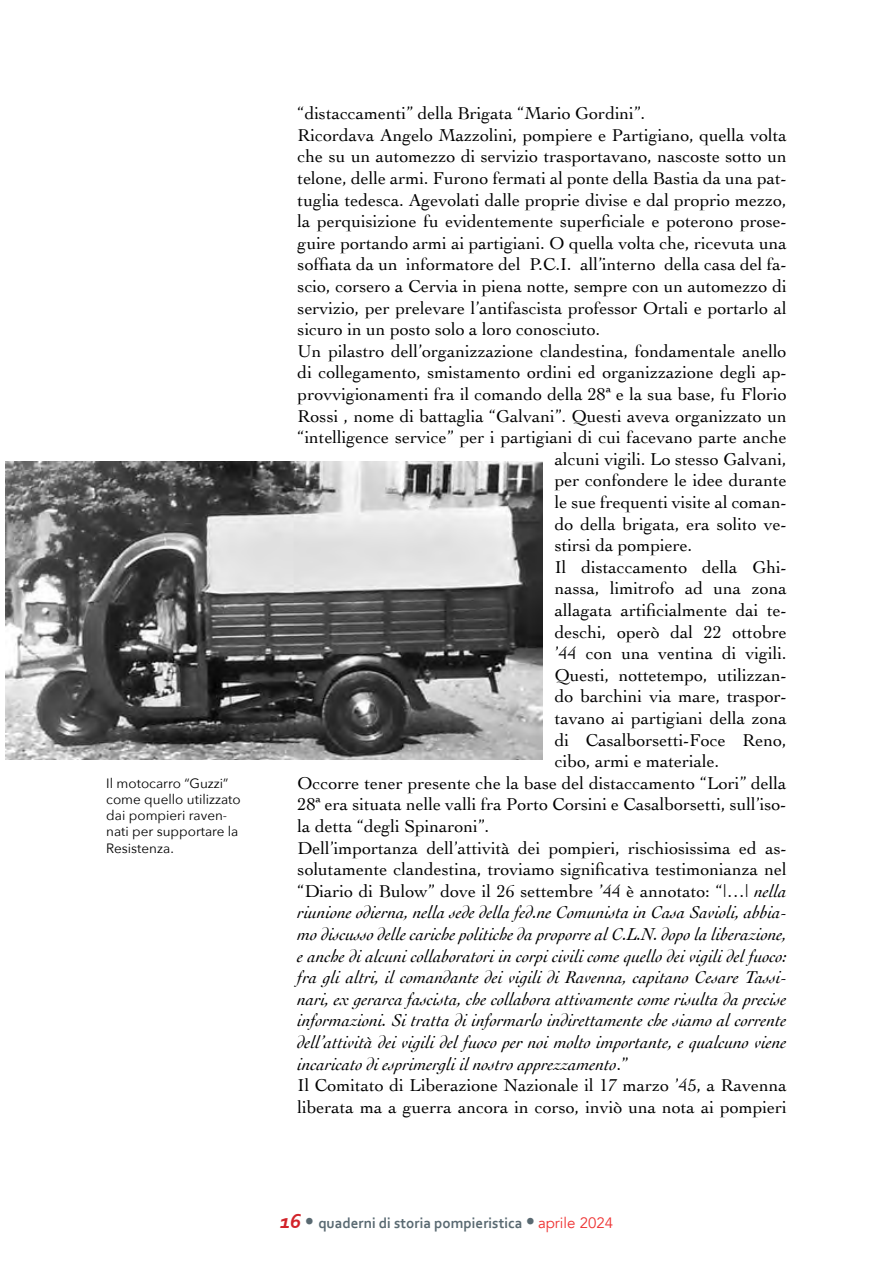
<style>
.page{position:relative;width:893px;height:1263px;background:#fff}
.page>*{position:absolute;margin:0;border:0;box-sizing:border-box;transform-origin:0 0}
.t1{font:18px "Cochin";color:#000}
.t2{font:italic 18px "Cochin";color:#000}
.t3{font:700 15px "Corbel";color:#596971}
.t4{font:13.5px/16.2px "Avenir Next";color:#000}
.s1{font-style:italic}
.s2{font-style:normal}
.s3{font-style:italic;font-size:21px;color:#d2232a}
.s4{font-size:21px}
.s5{font-family:"Avenir";font-weight:400;color:#ee3131}
</style>
<div class="page">
<img style="left:6px;top:461px;width:536px;height:298px">
<p class="t4" style="left:106px;top:774px;width:136px">Il motocarro “Guzzi” come quello utilizzato dai pompieri raven&shy;nati per supportare la<br>Resistenza.</p>
<p class="t1" style="left:298px;top:101px;width:349px">“distaccamenti” della Brigata “Mario Gordini”.</p>
<p class="t1" style="left:298px;top:123px;width:491px">Ricordava Angelo Mazzolini, pompiere e Partigiano, quella volta</p>
<p class="t1" style="left:298px;top:144px;width:491px">che su un automezzo di servizio trasportavano, nascoste sotto un</p>
<p class="t1" style="left:298px;top:166px;width:490px">telone, delle armi. Furono fermati al ponte della Bastia da una pat-</p>
<p class="t1" style="left:298px;top:188px;width:490px">tuglia tedesca. Agevolati dalle proprie divise e dal proprio mezzo,</p>
<p class="t1" style="left:298px;top:209px;width:490px">la perquisizione fu evidentemente superficiale e poterono prose-</p>
<p class="t1" style="left:298px;top:231px;width:490px">guire portando armi ai partigiani. O quella volta che, ricevuta una</p>
<p class="t1" style="left:298px;top:252px;width:490px">soffiata da un informatore del P.C.I. all’interno della casa del fa-</p>
<p class="t1" style="left:298px;top:274px;width:490px">scio, corsero a Cervia in piena notte, sempre con un automezzo di</p>
<p class="t1" style="left:298px;top:296px;width:490px">servizio, per prelevare l’antifascista professor Ortali e portarlo al</p>
<p class="t1" style="left:298px;top:317px;width:304px">sicuro in un posto solo a loro conosciuto.</p>
<p class="t1" style="left:298px;top:339px;width:490px">Un pilastro dell’organizzazione clandestina, fondamentale anello</p>
<p class="t1" style="left:298px;top:360px;width:491px">di collegamento, smistamento ordini ed organizzazione degli ap-</p>
<p class="t1" style="left:298px;top:382px;width:491px">provvigionamenti fra il comando della 28ª e la sua base, fu Florio</p>
<p class="t1" style="left:298px;top:404px;width:491px">Rossi , nome di battaglia “Galvani”. Questi aveva organizzato un</p>
<p class="t1" style="left:298px;top:425px;width:491px">“intelligence service” per i partigiani di cui facevano parte anche</p>
<p class="t1" style="left:555px;top:447px;width:233px">alcuni vigili. Lo stesso Galvani,</p>
<p class="t1" style="left:555px;top:468px;width:233px">per confondere le idee durante</p>
<p class="t1" style="left:555px;top:490px;width:233px">le sue frequenti visite al coman-</p>
<p class="t1" style="left:555px;top:512px;width:233px">do della brigata, era solito ve-</p>
<p class="t1" style="left:555px;top:533px;width:139px">stirsi da pompiere.</p>
<p class="t1" style="left:555px;top:555px;width:233px">Il distaccamento della Ghi-</p>
<p class="t1" style="left:555px;top:576px;width:233px">nassa, limitrofo ad una zona</p>
<p class="t1" style="left:555px;top:598px;width:233px">allagata artificialmente dai te-</p>
<p class="t1" style="left:555px;top:620px;width:233px">deschi, operò dal 22 ottobre</p>
<p class="t1" style="left:555px;top:641px;width:233px">’44 con una ventina di vigili.</p>
<p class="t1" style="left:555px;top:663px;width:233px">Questi, nottetempo, utilizzan-</p>
<p class="t1" style="left:555px;top:684px;width:233px">do barchini via mare, traspor-</p>
<p class="t1" style="left:555px;top:706px;width:233px">tavano ai partigiani della zona</p>
<p class="t1" style="left:555px;top:728px;width:233px">di Casalborsetti-Foce Reno,</p>
<p class="t1" style="left:555px;top:749px;width:166px">cibo, armi e materiale.</p>
<p class="t1" style="left:298px;top:771px;width:490px">Occorre tener presente che la base del distaccamento “Lori” della</p>
<p class="t1" style="left:298px;top:792px;width:490px">28ª era situata nelle valli fra Porto Corsini e Casalborsetti, sull’iso-</p>
<p class="t1" style="left:298px;top:814px;width:193px">la detta “degli Spinaroni”.</p>
<p class="t1" style="left:298px;top:836px;width:490px">Dell’importanza dell’attività dei pompieri, rischiosissima ed as-</p>
<p class="t1" style="left:298px;top:857px;width:490px">solutamente clandestina, troviamo significativa testimonianza nel</p>
<p class="t1" style="left:298px;top:879px;width:490px">“Diario di Bulow” dove il 26 settembre ’44 è annotato: “|…| <span class="s1">nella</span></p>
<p class="t2" style="left:298px;top:900px;width:490px">riunione odierna, nella sede della fed.ne Comunista in Casa Savioli, abbia-</p>
<p class="t2" style="left:298px;top:922px;width:491px">mo discusso delle cariche politiche da proporre al C.L.N. dopo la liberazione,</p>
<p class="t2" style="left:298px;top:944px;width:491px">e anche di alcuni collaboratori in corpi civili come quello dei vigili del fuoco:</p>
<p class="t2" style="left:298px;top:965px;width:491px">fra gli altri, il comandante dei vigili di Ravenna, capitano Cesare Tassi-</p>
<p class="t2" style="left:298px;top:987px;width:491px">nari, ex gerarca fascista, che collabora attivamente come risulta da precise</p>
<p class="t2" style="left:298px;top:1008px;width:490px">informazioni. Si tratta di informarlo indirettamente che siamo al corrente</p>
<p class="t2" style="left:298px;top:1030px;width:490px">dell’attività dei vigili del fuoco per noi molto importante, e qualcuno viene</p>
<p class="t2" style="left:298px;top:1052px;width:332px">incaricato di esprimergli il nostro apprezzamento<span class="s2">.”</span></p>
<p class="t1" style="left:298px;top:1073px;width:491px">Il Comitato di Liberazione Nazionale il 17 marzo ’45, a Ravenna</p>
<p class="t1" style="left:298px;top:1095px;width:491px">liberata ma a guerra ancora in corso, inviò una nota ai pompieri</p>
<p class="t3" style="left:280px;top:1213px;width:335px"><span class="s3">16</span> <span class="s4">•</span> quaderni di storia pompieristica <span class="s4">•</span> <span class="s5">aprile 2024</span></p>
</div>
